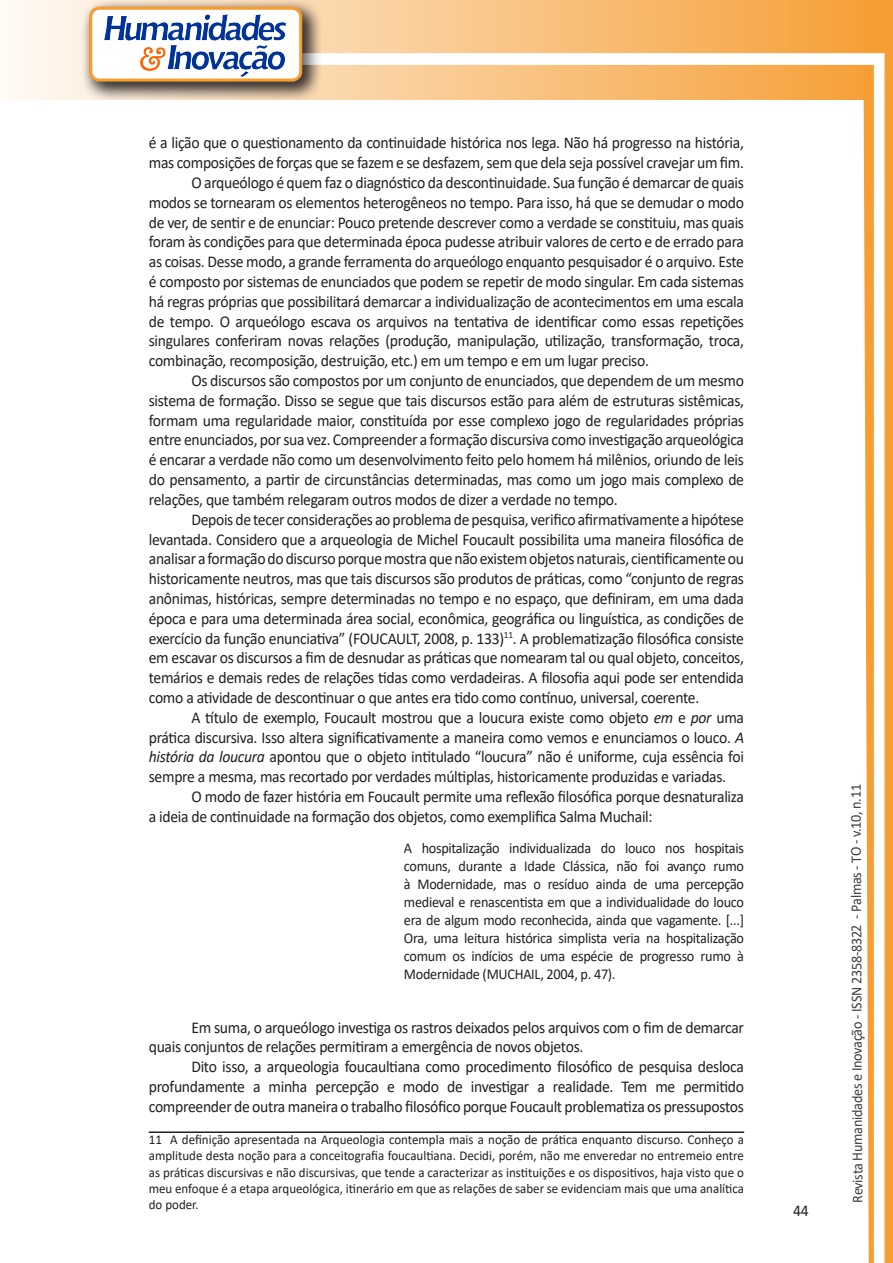
<style>
.page{position:relative;width:893px;height:1263px;background:#fff}
.page>*{position:absolute;margin:0;border:0;box-sizing:border-box;transform-origin:0 0}
.texto{font:16.5px/19.8px "Calibri";letter-spacing:-.02em;color:#231f20;text-align:justify;scale:.95 1}
.citacao{font:15px/18px "Calibri";letter-spacing:-.02em;color:#231f20;text-align:justify;scale:.95 1}
.t1{font:15px "Calibri";letter-spacing:-.025em;color:#3e3e3f;scale:.95 1}
.Rodapé{font:13.5px/16.2px "Calibri";color:#231f20;text-align:justify;scale:.96 1}
.s1{font-style:italic}
</style>
<div class="page">
<svg style="left:5px;top:0;width:858px;height:100px"></svg>
<div style="left:302px;top:53px;width:582px;height:12px;background:#fff;border:2px solid #fff"></div>
<svg style="left:863px;top:0;width:30px;height:1263px"></svg>
<div style="left:81px;top:0;width:241px;height:102px;background:#231f20;opacity:.75"></div>
<div style="left:91px;top:8px;width:210px;height:72px;background:#fff;border-radius:9px"></div>
<img style="left:104px;top:14px;width:181px;height:62px">
<div style="left:89px;top:7px;width:213px;height:75px;border:3px solid #f69e34;border-radius:9px"></div>
<hr style="left:149px;top:1131px;width:595px;height:2px;background:#231f20">
<p class="texto" style="left:149px;top:133px;width:628px">é a lição que o questionamento da continuidade histórica nos lega. Não há progresso na história, mas composições de forças que se fazem e se desfazem, sem que dela seja possível cravejar um fim.</p>
<p class="texto" style="left:149px;top:172px;width:628px;text-indent:43px">O arqueólogo é quem faz o diagnóstico da descontinuidade. Sua função é demarcar de quais modos se tornearam os elementos heterogêneos no tempo. Para isso, há que se demudar o modo de ver, de sentir e de enunciar: Pouco pretende descrever como a verdade se constituiu, mas quais foram às condições para que determinada época pudesse atribuir valores de certo e de errado para as coisas. Desse modo, a grande ferramenta do arqueólogo enquanto pesquisador é o arquivo. Este é composto por sistemas de enunciados que podem se repetir de modo singular. Em cada sistemas há regras próprias que possibilitará demarcar a individualização de acontecimentos em uma escala de tempo. O arqueólogo escava os arquivos na tentativa de identificar como essas repetições singulares conferiram novas relações (produção, manipulação, utilização, transformação, troca, combinação, recomposição, destruição, etc.) em um tempo e em um lugar preciso.</p>
<p class="texto" style="left:149px;top:370px;width:628px;text-indent:43px">Os discursos são compostos por um conjunto de enunciados, que dependem de um mesmo sistema de formação. Disso se segue que tais discursos estão para além de estruturas sistêmicas, formam uma regularidade maior, constituída por esse complexo jogo de regularidades próprias entre enunciados, por sua vez. Compreender a formação discursiva como investigação arqueológica é encarar a verdade não como um desenvolvimento feito pelo homem há milênios, oriundo de leis do pensamento, a partir de circunstâncias determinadas, mas como um jogo mais complexo de relações, que também relegaram outros modos de dizer a verdade no tempo.</p>
<p class="texto" style="left:149px;top:509px;width:628px;text-indent:43px">Depois de tecer considerações ao problema de pesquisa, verifico afirmativamente a hipótese levantada. Considero que a arqueologia de Michel Foucault possibilita uma maneira filosófica de analisar a formação do discurso porque mostra que não existem objetos naturais, cientificamente ou historicamente neutros, mas que tais discursos são produtos de práticas, como “conjunto de regras anônimas, históricas, sempre determinadas no tempo e no espaço, que definiram, em uma dada época e para uma determinada área social, econômica, geográfica ou linguística, as condições de exercício da função enunciativa” (FOUCAULT, 2008, p. 133)<sup>11</sup>. A problematização filosófica consiste em escavar os discursos a fim de desnudar as práticas que nomearam tal ou qual objeto, conceitos, temários e demais redes de relações tidas como verdadeiras. A filosofia aqui pode ser entendida como a atividade de descontinuar o que antes era tido como contínuo, universal, coerente.</p>
<p class="texto" style="left:149px;top:707px;width:628px;text-indent:43px">A título de exemplo, Foucault mostrou que a loucura existe como objeto <span class="s1">em</span> e <span class="s1">por</span> uma prática discursiva. Isso altera significativamente a maneira como vemos e enunciamos o louco. <span class="s1">A história da loucura</span> apontou que o objeto intitulado “loucura” não é uniforme, cuja essência foi sempre a mesma, mas recortado por verdades múltiplas, historicamente produzidas e variadas.</p>
<p class="texto" style="left:149px;top:786px;width:628px;text-indent:43px">O modo de fazer história em Foucault permite uma reflexão filosófica porque desnaturaliza a ideia de continuidade na formação dos objetos, como exemplifica Salma Muchail:</p>
<p class="citacao" style="left:404px;top:838px;width:359px">A hospitalização individualizada do louco nos hospitais comuns, durante a Idade Clássica, não foi avanço rumo à Modernidade, mas o resíduo ainda de uma percepção medieval e renascentista em que a individualidade do louco era de algum modo reconhecida, ainda que vagamente. [...] Ora, uma leitura histórica simplista veria na hospitalização comum os indícios de uma espécie de progresso rumo à Modernidade (MUCHAIL, 2004, p. 47).</p>
<p class="texto" style="left:149px;top:1017px;width:628px;text-indent:43px">Em suma, o arqueólogo investiga os rastros deixados pelos arquivos com o fim de demarcar quais conjuntos de relações permitiram a emergência de novos objetos.</p>
<p class="texto" style="left:149px;top:1056px;width:628px;text-indent:43px">Dito isso, a arqueologia foucaultiana como procedimento filosófico de pesquisa desloca profundamente a minha percepção e modo de investigar a realidade. Tem me permitido compreender de outra maneira o trabalho filosófico porque Foucault problematiza os pressupostos</p>
<p class="Rodapé" style="left:149px;top:1131px;width:621px">11 A definição apresentada na Arqueologia contempla mais a noção de prática enquanto discurso. Conheço a amplitude desta noção para a conceitografia foucaultiana. Decidi, porém, não me enveredar no entremeio entre as práticas discursivas e não discursivas, que tende a caracterizar as instituições e os dispositivos, haja visto que o meu enfoque é a etapa arqueológica, itinerário em que as relações de saber se evidenciam mais que uma analítica do poder.</p>
<p class="texto" style="left:793px;top:1200px;width:18px">44</p>
<p class="t1" style="left:846px;top:1203px;width:442px;rotate:-90deg">Revista Humanidades e Inovação - ISSN 2358-8322 - Palmas - TO - v.10, n.11</p>
</div>
